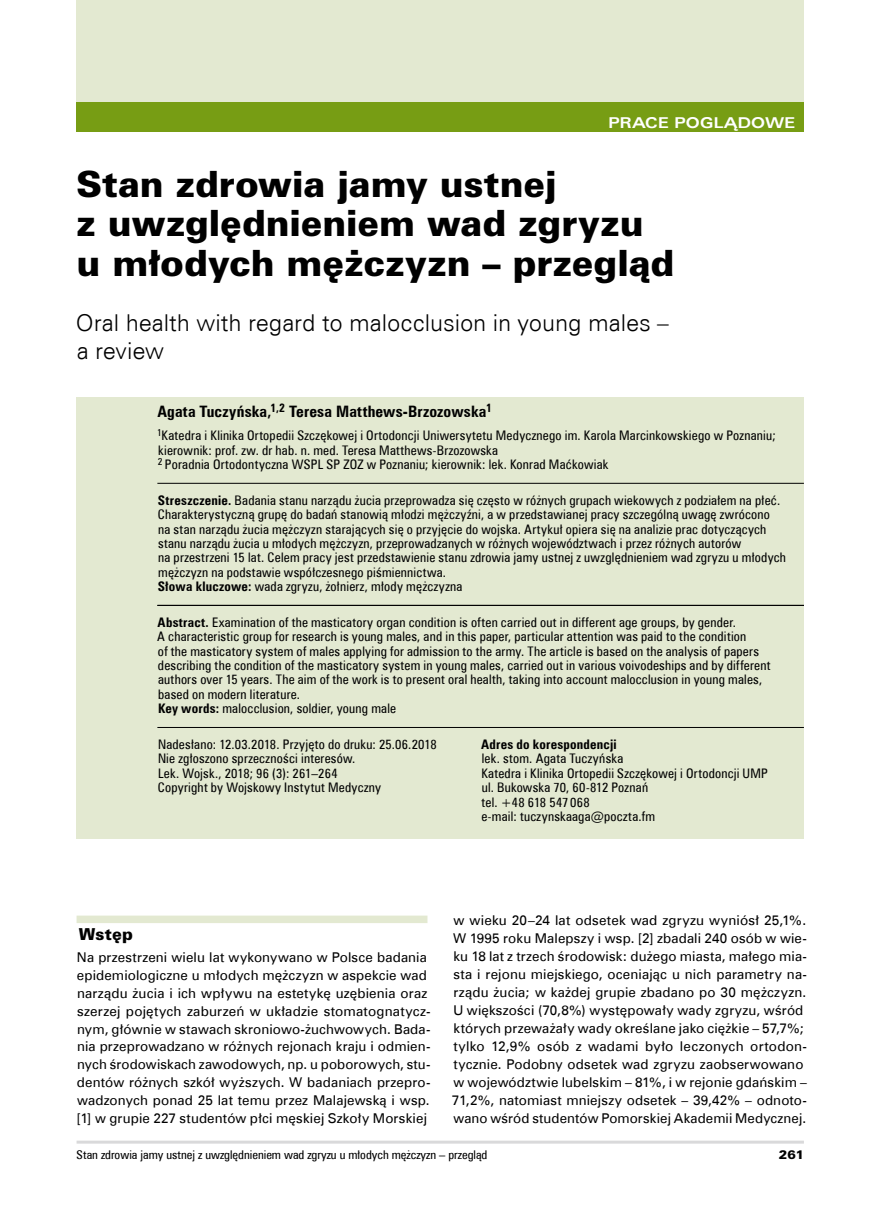
<style>
.page{position:relative;width:872px;height:1212px;background:#fff}
.page>*{position:absolute;margin:0;border:0;box-sizing:border-box;transform-origin:0 0}
.t1{font:33px/39.6px "Zurich Blk PL";letter-spacing:-.005em;color:#000}
.t2{font:23.25px/27.9px "Zurich Lt EU Normal";letter-spacing:-.005em;color:#000}
.t3{font:15.75px "Zurich Cn EU Bold";letter-spacing:.01em;color:#000}
.t4{font:15px "Zurich Ex EU Bold";letter-spacing:.01em;color:#fff}
.t5{font:15px "Zurich Blk PL";letter-spacing:.01em;color:#000}
.t6{font:13.5px/18px "Zurich EU";letter-spacing:.01em;color:#000}
.t7{font:13.2px/14.4px "Zurich Cn EU Normal";letter-spacing:.015em;color:#000}
.t8{font:13.2px "Zurich Cn EU Bold";letter-spacing:.015em;color:#000}
.t9{font:12px "Zurich Cn EU Normal";color:#000;scale:1.04 1}
.t10{font:11.25px "Zurich Blk PL";color:#000;scale:1.04 1}
.s1{font-family:"Zurich Cn EU Bold"}
</style>
<div class="page">
<div style="left:77px;top:0;width:727px;height:132px;background:#e3e9d1"></div>
<hr style="left:77px;top:1140px;width:727px;height:3px;background:#d9d9da">
<div style="left:77px;top:102px;width:727px;height:30px;background:#779d14"></div>
<div style="left:77px;top:915px;width:350px;height:8px;background:#e3e9d1"></div>
<div style="left:77px;top:397px;width:727px;height:442px;background:#e3e9d1"></div>
<hr style="left:157px;top:483px;width:647px;height:1px;background:#000">
<hr style="left:157px;top:605px;width:647px;height:1px;background:#000">
<hr style="left:157px;top:727px;width:647px;height:1px;background:#000">
<p class="t4" style="left:608px;top:113px;width:189px">PRACE POGLĄDOWE</p>
<h1 class="t1" style="left:76px;top:164px;width:600px">Stan zdrowia jamy ustnej<br>z uwzględnieniem wad zgryzu u młodych mężczyzn – przegląd</h1>
<h2 class="t2" style="left:76px;top:309px;width:594px">Oral health with regard to malocclusion in young males – a review</h2>
<p class="t3" style="left:157px;top:402px;width:336px">Agata Tuczyńska,<sup>1,2</sup> Teresa Matthews‑Brzozowska<sup>1</sup></p>
<p class="t7" style="left:157px;top:428px;width:620px"><sup>1</sup>Katedra i Klinika Ortopedii Szczękowej i Ortodoncji Uniwersytetu Medycznego im. Karola Marcinkowskiego w Poznaniu; kierownik: prof. zw. dr hab. n. med. Teresa Matthews‑Brzozowska<br><sup>2</sup> Poradnia Ortodontyczna WSPL SP ZOZ w Poznaniu; kierownik: lek. Konrad Maćkowiak</p>
<p class="t7" style="left:158px;top:493px;width:629px"><span class="s1">Streszczenie.</span> Badania stanu narządu żucia przeprowadza się często w różnych grupach wiekowych z podziałem na płeć.<br>Charakterystyczną grupę do badań stanowią młodzi mężczyźni, a w przedstawianej pracy szczególną uwagę zwrócono<br>na stan narządu żucia mężczyzn starających się o przyjęcie do wojska. Artykuł opiera się na analizie prac dotyczących stanu narządu żucia u młodych mężczyzn, przeprowadzanych w różnych województwach i przez różnych autorów<br>na przestrzeni 15 lat. Celem pracy jest przedstawienie stanu zdrowia jamy ustnej z uwzględnieniem wad zgryzu u młodych mężczyzn na podstawie współczesnego piśmiennictwa.<br><span class="s1">Słowa kluczowe:</span> wada zgryzu, żołnierz, młody mężczyzna</p>
<p class="t7" style="left:157px;top:615px;width:615px"><span class="s1">Abstract.</span> Examination of the masticatory organ condition is often carried out in different age groups, by gender.<br>A characteristic group for research is young males, and in this paper, particular attention was paid to the condition<br>of the masticatory system of males applying for admission to the army. The article is based on the analysis of papers describing the condition of the masticatory system in young males, carried out in various voivodeships and by different authors over 15 years. The aim of the work is to present oral health, taking into account malocclusion in young males, based on modern literature.<br><span class="s1">Key words:</span> malocclusion, soldier, young male</p>
<p class="t7" style="left:158px;top:737px;width:280px">Nadesłano: 12.03.2018. Przyjęto do druku: 25.06.2018<br>Nie zgłoszono sprzeczności interesów.<br>Lek. Wojsk., 2018; 96 (3): 261–264<br>Copyright by Wojskowy Instytut Medyczny</p>
<p class="t8" style="left:481px;top:736px;width:137px">Adres do korespondencji</p>
<p class="t7" style="left:481px;top:751px;width:288px">lek. stom. Agata Tuczyńska<br>Katedra i Klinika Ortopedii Szczękowej i Ortodoncji UMP ul. Bukowska 70, 60-812 Poznań<br>tel. +48 618 547068<br>e‑mail: tuczynskaaga@poczta.fm</p>
<p class="t5" style="left:79px;top:924px;width:56px">Wstęp</p>
<p class="t6" style="left:77px;top:948px;width:355px">Na przestrzeni wielu lat wykonywano w Polsce badania epidemiologiczne u młodych mężczyzn w aspekcie wad narządu żucia i ich wpływu na estetykę uzębienia oraz szerzej pojętych zaburzeń w układzie stomatognatycz&shy;nym, głównie w stawach skroniowo‑żuchwowych. Bada&shy;nia przeprowadzano w różnych rejonach kraju i odmien&shy;nych środowiskach zawodowych, np. u poborowych, stu&shy;dentów różnych szkół wyższych. W badaniach przepro&shy;wadzonych ponad 25 lat temu przez Malajewską i wsp. [1] w grupie 227 studentów płci męskiej Szkoły Morskiej</p>
<p class="t6" style="left:452px;top:911px;width:356px">w wieku 20–24 lat odsetek wad zgryzu wyniósł 25,1%.<br>W 1995 roku Malepszy i wsp. [2] zbadali 240 osób w wie&shy;ku 18 lat z trzech środowisk: dużego miasta, małego mia&shy;sta i rejonu miejskiego, oceniając u nich parametry na&shy;rządu żucia; w każdej grupie zbadano po 30 mężczyzn.<br>U większości (70,8%) występowały wady zgryzu, wśród których przeważały wady określane jako ciężkie – 57,7%; tylko 12,9% osób z wadami było leczonych ortodon&shy;tycznie. Podobny odsetek wad zgryzu zaobserwowano w województwie lubelskim – 81%, i w rejonie gdańskim – 71,2%, natomiast mniejszy odsetek – 39,42% – odnoto&shy;wano wśród studentów Pomorskiej Akademii Medycznej.</p>
<p class="t9" style="left:77px;top:1147px;width:396px">Stan zdrowia jamy ustnej z uwzględnieniem wad zgryzu u młodych mężczyzn – przegląd</p>
<p class="t10" style="left:779px;top:1147px;width:26px">261</p>
</div>
